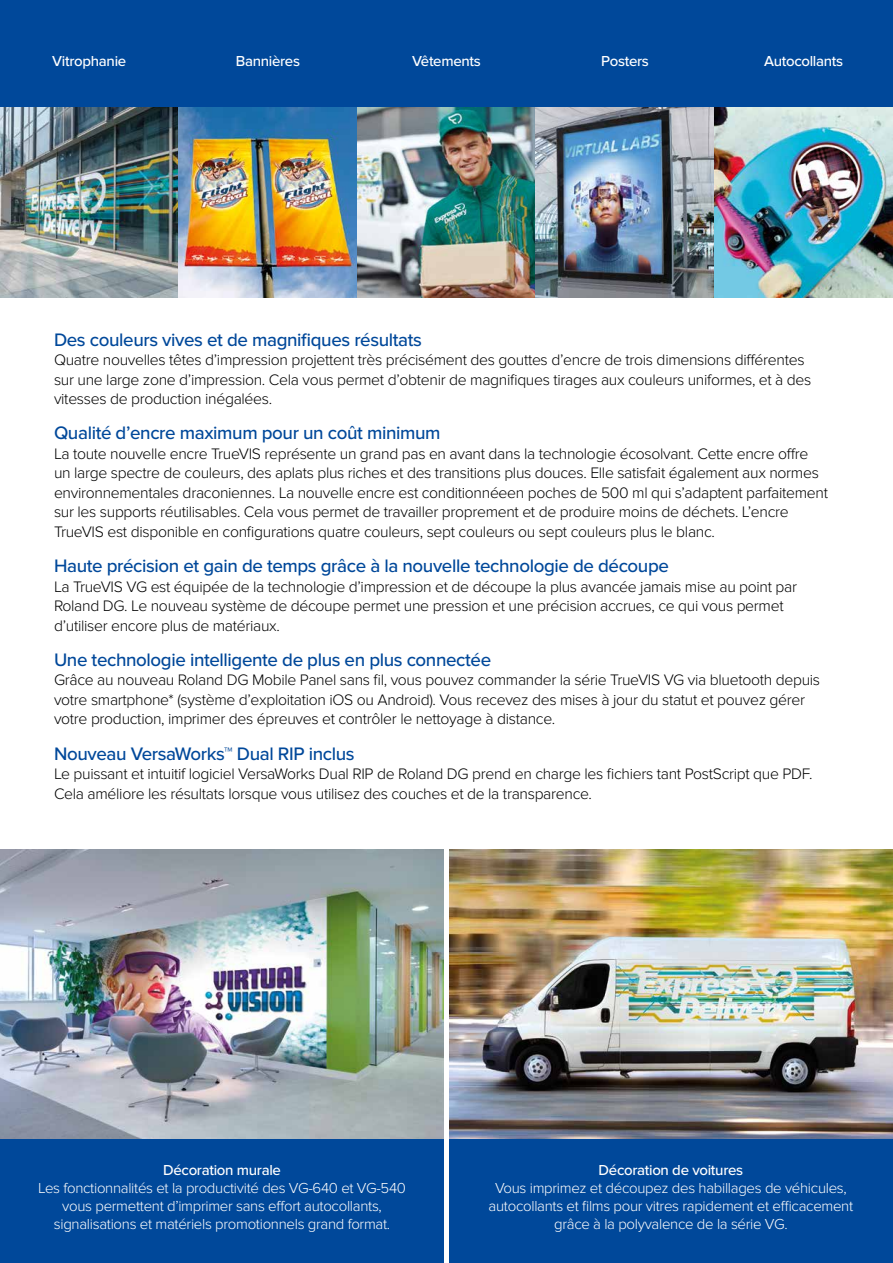
<style>
.page{position:relative;width:893px;height:1263px;background:#fff}
.page>*{position:absolute;margin:0;border:0;box-sizing:border-box;transform-origin:0 0}
.t1{font:500 18.75px "Proxima Nova";letter-spacing:-.02em;color:#00489a}
.t2{font:300 15.75px/19.5px "Proxima Nova";letter-spacing:-.02em;color:#000}
.t3{font:300 15px/18px "Proxima Nova";letter-spacing:-.02em;color:#fff;text-align:center}
.t4{font:500 15px "Proxima Nova";letter-spacing:-.02em;color:#fff}
</style>
<div class="page">
<img style="left:0;top:106px;width:893px;height:192px">
<div style="left:0;top:0;width:893px;height:106px;background:#00489a"></div>
<img style="left:0;top:850px;width:444px;height:290px">
<img style="left:449px;top:850px;width:444px;height:290px">
<div style="left:0;top:1140px;width:444px;height:123px;background:#00489a"></div>
<div style="left:449px;top:1140px;width:444px;height:123px;background:#00489a"></div>
<p class="t4" style="left:52px;top:53px;width:76px">Vitrophanie</p>
<p class="t4" style="left:236px;top:53px;width:66px">Bannières</p>
<p class="t4" style="left:412px;top:53px;width:70px">Vêtements</p>
<p class="t4" style="left:601px;top:53px;width:49px">Posters</p>
<p class="t4" style="left:764px;top:53px;width:81px">Autocollants</p>
<p class="t1" style="left:54px;top:329px;width:370px">Des couleurs vives et de magnifiques résultats</p>
<p class="t2" style="left:54px;top:350px;width:759px">Quatre nouvelles têtes d’impression projettent très précisément des gouttes d’encre de trois dimensions différentes sur une large zone d’impression. Cela vous permet d’obtenir de magnifiques tirages aux couleurs uniformes, et à des vitesses de production inégalées.</p>
<p class="t1" style="left:54px;top:422px;width:388px">Qualité d’encre maximum pour un coût minimum</p>
<p class="t2" style="left:54px;top:444px;width:776px">La toute nouvelle encre TrueVIS représente un grand pas en avant dans la technologie écosolvant. Cette encre offre un large spectre de couleurs, des aplats plus riches et des transitions plus douces. Elle satisfait également aux normes environnementales draconiennes. La nouvelle encre est conditionnéeen poches de 500 ml qui s’adaptent parfaitement sur les supports réutilisables. Cela vous permet de travailler proprement et de produire moins de déchets. L’encre TrueVIS est disponible en configurations quatre couleurs, sept couleurs ou sept couleurs plus le blanc.</p>
<p class="t1" style="left:54px;top:555px;width:616px">Haute précision et gain de temps grâce à la nouvelle technologie de découpe</p>
<p class="t2" style="left:54px;top:577px;width:745px">La TrueVIS VG est équipée de la technologie d’impression et de découpe la plus avancée jamais mise au point par<br>Roland DG. Le nouveau système de découpe permet une pression et une précision accrues, ce qui vous permet d’utiliser encore plus de matériaux.</p>
<p class="t1" style="left:54px;top:649px;width:439px">Une technologie intelligente de plus en plus connectée</p>
<p class="t2" style="left:54px;top:671px;width:768px">Grâce au nouveau Roland DG Mobile Panel sans fil, vous pouvez commander la série TrueVIS VG via bluetooth depuis votre smartphone* (système d’exploitation iOS ou Android). Vous recevez des mises à jour du statut et pouvez gérer votre production, imprimer des épreuves et contrôler le nettoyage à distance.</p>
<p class="t1" style="left:54px;top:743px;width:302px">Nouveau VersaWorks™ Dual RIP inclus</p>
<p class="t2" style="left:54px;top:764px;width:760px">Le puissant et intuitif logiciel VersaWorks Dual RIP de Roland DG prend en charge les fichiers tant PostScript que PDF.<br>Cela améliore les résultats lorsque vous utilisez des couches et de la transparence.</p>
<p class="t4" style="left:163px;top:1161px;width:119px">Décoration murale</p>
<p class="t3" style="left:38px;top:1179px;width:369px">Les fonctionnalités et la productivité des VG-640 et VG-540 vous permettent d’imprimer sans effort autocollants, signalisations et matériels promotionnels grand format.</p>
<p class="t4" style="left:599px;top:1161px;width:146px">Décoration de voitures</p>
<p class="t3" style="left:489px;top:1179px;width:366px">Vous imprimez et découpez des habillages de véhicules, autocollants et films pour vitres rapidement et efficacement grâce à la polyvalence de la série VG.</p>
</div>
